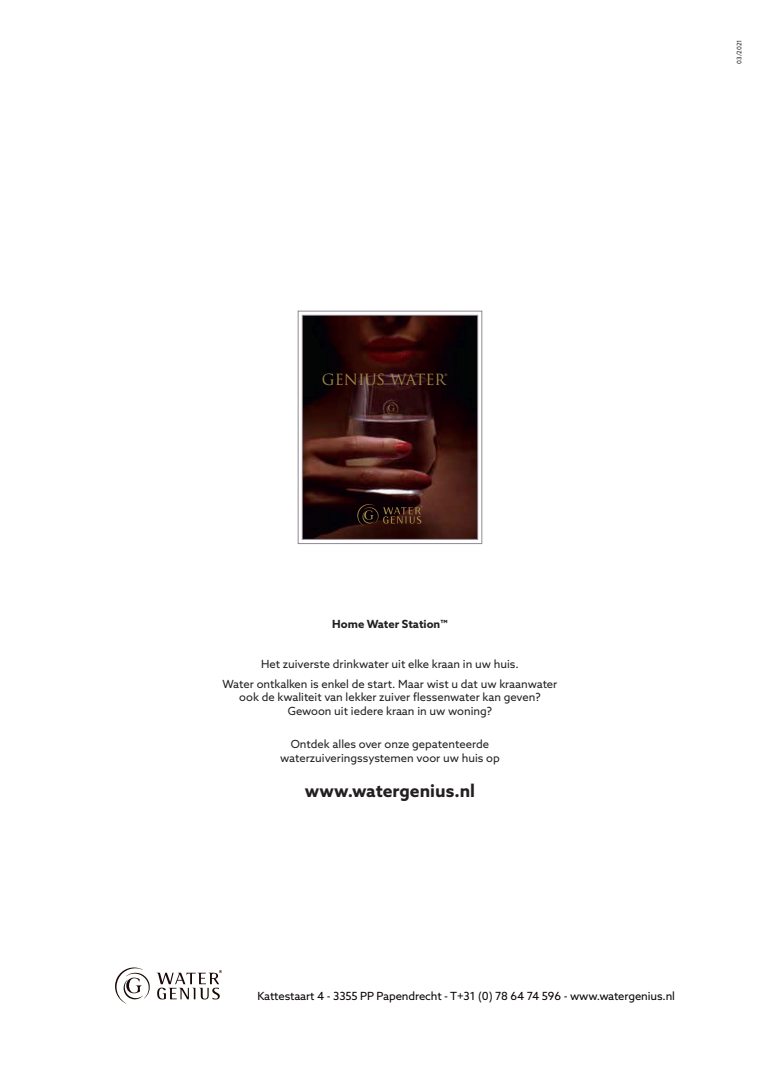
<style>
.page{position:relative;width:780px;height:1088px;background:#fff}
.page>*{position:absolute;margin:0;border:0;box-sizing:border-box;transform-origin:0 0}
.t1{font:700 17.5px "Azo Sans";color:#231f20}
.t2{font:15px "Trajan Pro 3";letter-spacing:-.01em;color:#a1884a}
.t3{font:11.25px/13.5px "Azo Sans";color:#231f20;text-align:center}
.t4{font:11.25px "Azo Sans";letter-spacing:-.01em;color:#080302}
.t5{font:700 11.25px "Azo Sans";color:#231f20}
.t6{font:6.25px "Azo Sans";color:#231f20}
</style>
<div class="page">
<svg style="left:115px;top:967px;width:107px;height:36px"></svg>
<svg style="left:297px;top:310px;width:185px;height:234px"></svg>
<svg style="left:301px;top:314px;width:177px;height:226px;background:#351816"></svg>
<svg style="left:357px;top:504px;width:65px;height:22px"></svg>
<p class="t6" style="left:735px;top:64px;width:26px;rotate:-90deg">03/2021</p>
<h2 class="t2" style="left:322px;top:369px;width:127px">GENIUS WATER®</h2>
<p class="t5" style="left:332px;top:616px;width:117px">Home Water Station™</p>
<p class="t3" style="left:222px;top:654px;width:336px;line-height:20px">Het zuiverste drinkwater uit elke kraan in uw huis.<br>Water ontkalken is enkel de start. Maar wist u dat uw kraanwater</p>
<p class="t3" style="left:239px;top:690px;width:303px">ook de kwaliteit van lekker zuiver flessenwater kan geven?<br>Gewoon uit iedere kraan in uw woning?</p>
<p class="t3" style="left:280px;top:737px;width:221px">Ontdek alles over onze gepatenteerde waterzuiveringssystemen voor uw huis op</p>
<h1 class="t1" style="left:305px;top:779px;width:172px">www.watergenius.nl</h1>
<p class="t4" style="left:257px;top:988px;width:419px">Kattestaart 4 - 3355 PP Papendrecht - T+31 (0) 78 64 74 596 - www.watergenius.nl</p>
</div>
